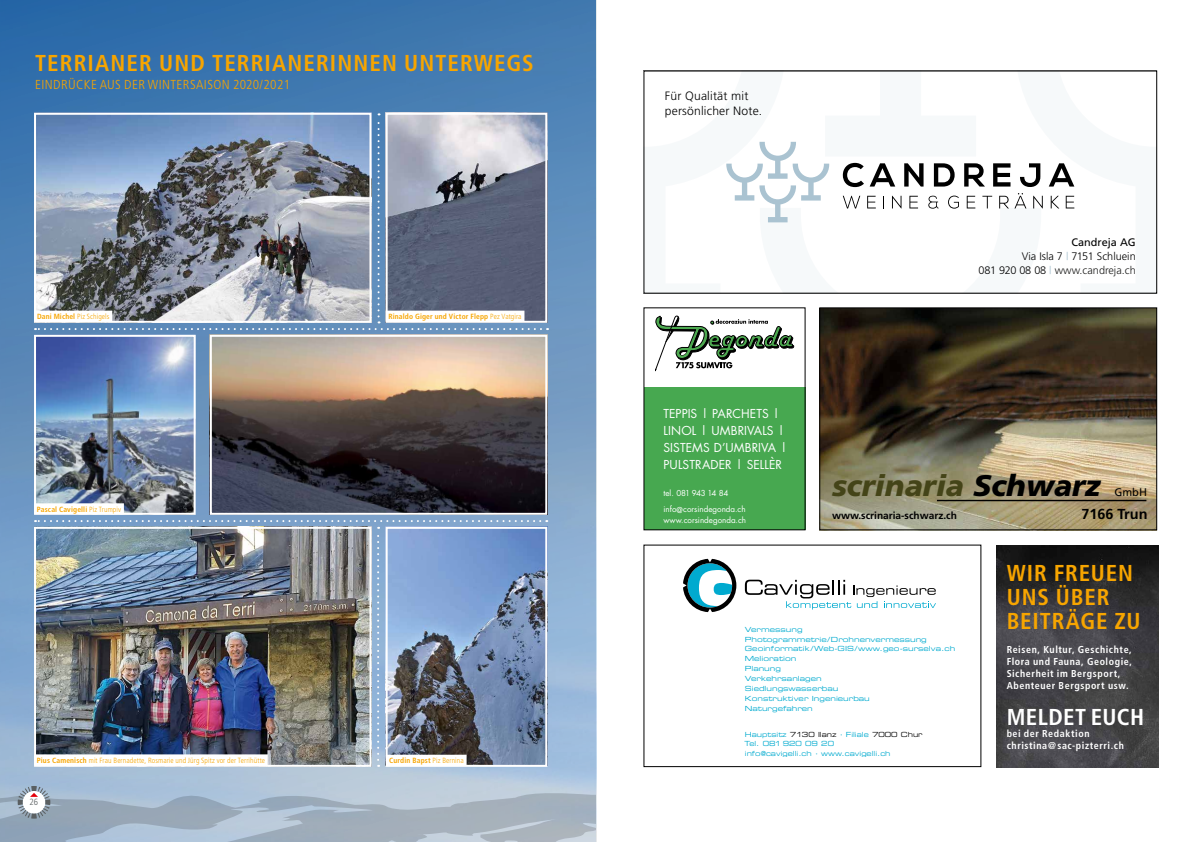
<style>
.page{position:relative;width:1191px;height:842px;background:#fff}
.page>*{position:absolute;margin:0;border:0;box-sizing:border-box;transform-origin:0 0}
.t1{font:italic 900 29.7px "Frutiger";color:#444418}
.t2{font:700 condensed 23px/24px "Frutiger";letter-spacing:.045em;color:#f7a500}
.t3{font:700 condensed 23px "Frutiger";letter-spacing:.015em;color:#fff}
.t4{font:700 14.5px "Frutiger";color:#000}
.t5{font:300 condensed 13px "Frutiger";letter-spacing:.03em;color:#f7a500}
.t6{font:300 12.1px/15.2px "Frutiger";letter-spacing:.015em;color:#000}
.t7{font:12px/17px "Futura";letter-spacing:.01em;color:#fff}
.t8{font:11.1px "Frutiger";color:#000}
.t9{font:300 10.9px/13.6px "Frutiger";color:#000;text-align:right}
.t10{font:700 10.1px "Frutiger";color:#000}
.t11{font:700 condensed 10px/12px "Frutiger";letter-spacing:.06em;color:#fff}
.t12{font:300 condensed 9px "Frutiger";color:#5a5f61}
.t13{font:8px/16px "Futura";color:#fff}
.t14{font:300 condensed 7.5px "Frutiger";letter-spacing:.01em;color:#f7a500}
.t15{font:700 condensed 7.5px "Frutiger";letter-spacing:.02em;color:#f7a500}
.t16{font:7px/9.9px "Eurostile Extended Two";color:#00aacf}
.t17{font:7px/9.9px "Eurostile Extended Two";color:#00aacf;scale:.95 1}
.s1{font-weight:700}
.s2{font-weight:300}
.s3{font-weight:400}
.s4{color:#aac3d1}
.s5{color:#1d1d1c}
.s6{color:#000}
</style>
<div class="page">
<img style="left:0;top:0;width:596px;height:842px">
<svg style="left:0;top:777px;width:595px;height:65px;background:#a9b9c9"></svg>
<div style="left:34px;top:311px;width:78px;height:11px;background:#fff"></div>
<img style="left:213px;top:338px;width:331px;height:174px">
<div style="left:210px;top:335px;width:337px;height:180px;border:2px solid #fff"></div>
<img style="left:37px;top:338px;width:156px;height:174px">
<div style="left:34px;top:335px;width:162px;height:180px;border:2px solid #fff"></div>
<div style="left:34px;top:503px;width:90px;height:11px;background:#fff"></div>
<img style="left:540px;top:530px;width:4px;height:234px">
<img style="left:35px;top:113px;width:506px;height:217px">
<img style="left:35px;top:520px;width:505px;height:247px">
<div style="left:386px;top:755px;width:80px;height:11px;background:#fff"></div>
<img style="left:821px;top:310px;width:334px;height:218px">
<hr style="left:937px;top:500px;width:209px;height:1px;background:#000">
<div style="left:819px;top:308px;width:338px;height:222px;border:1px solid #000"></div>
<svg style="left:726px;top:141px;width:349px;height:82px"></svg>
<div style="left:643px;top:387px;width:162px;height:143px;background:#47a850"></div>
<svg style="left:655px;top:316px;width:139px;height:55px"></svg>
<div style="left:643px;top:545px;width:338px;height:222px;border:1px solid #000"></div>
<svg style="left:745px;top:580px;width:191px;height:29px"></svg>
<svg style="left:683px;top:559px;width:53px;height:54px"></svg>
<img style="left:996px;top:546px;width:162px;height:221px">
<h2 class="t2" style="left:35px;top:51px;width:500px">TERRIANER UND TERRIANERINNEN UNTERWEGS</h2>
<h3 class="t5" style="left:35px;top:77px;width:257px">EINDRÜCKE AUS DER WINTERSAISON 2020/2021</h3>
<p class="t14" style="left:37px;top:312px;width:74px"><span class="s1">Dani Michel</span> Piz Schigels</p>
<p class="t15" style="left:37px;top:504px;width:86px">Pascal Cavigelli <span class="s2">Piz Trumpiv</span></p>
<p class="t14" style="left:37px;top:756px;width:230px"><span class="s1">Pius Camenisch</span> mit Frau Bernadette, Rosmarie und Jürg Spitz vor der Terrihütte</p>
<p class="t12" style="left:29px;top:797px;width:10px">26</p>
<p class="t15" style="left:388px;top:312px;width:135px">Rinaldo Giger und Victor Flepp <span class="s2">Pez Vatgira</span></p>
<p class="t15" style="left:389px;top:756px;width:76px">Curdin Bapst <span class="s2">Piz Bernina</span></p>
<h3 class="t6" style="left:665px;top:88px;width:99px">Für Qualität mit persönlicher Note.</h3>
<h3 class="t9" style="left:978px;top:236px;width:159px"><span class="s3">Candreja AG<br></span>Via Isla 7 <span class="s4">|</span> 7151 Schluein<br>081 920 08 08 <span class="s4">|</span> <span class="s5">www.candreja.ch</span></h3>
<h3 class="t7" style="left:663px;top:404px;width:125px">TEPPIS | PARCHETS |<br>LINOL | UMBRIVALS |<br>SISTEMS D’UMBRIVA |<br>PULSTRADER | SELLÈR</h3>
<p class="t13" style="left:663px;top:484px;width:84px">tel. 081 943 14 84 info@corsindegonda.ch</p>
<p class="t13" style="left:663px;top:511px;width:84px">www.corsindegonda.ch</p>
<h1 class="t1" style="left:832px;top:468px;width:270px">scrinaria <span class="s6">Schwarz</span></h1>
<h3 class="t8" style="left:1114px;top:486px;width:34px">GmbH</h3>
<h3 class="t10" style="left:832px;top:510px;width:126px">www.scrinaria-schwarz.ch</h3>
<h3 class="t4" style="left:1081px;top:506px;width:68px">7166 Trun</h3>
<p class="t16" style="left:745px;top:624px;width:212px">Vermessung<br>Photogrammetrie /Drohnenvermessung<br>Geoinformatik /Web-GIS/www.geo-surselva.ch<br>Melioration<br>Planung<br>Verkehrsanlagen<br>Siedlungswasserbau<br>Konstruktiver Ingenieurbau<br>Naturgefahren</p>
<p class="t17" style="left:744px;top:729px;width:189px">Hauptsitz <span class="s6">7130 Ilanz</span> · Filiale <span class="s6">7000 Chur<br></span>Tel. 081 920 09 20</p>
<p class="t17" style="left:745px;top:748px;width:155px">info@cavigelli.ch · www.cavigelli.ch</p>
<h2 class="t2" style="left:1006px;top:561px;width:135px">WIR FREUEN<br>UNS ÜBER<br>BEITRÄGE ZU</h2>
<h3 class="t11" style="left:1006px;top:643px;width:127px">Reisen, Kultur, Geschichte,<br>Flora und Fauna, Geologie,<br>Sicherheit im Bergsport,<br>Abenteuer Bergsport usw.</h3>
<h2 class="t3" style="left:1006px;top:703px;width:139px">MELDET EUCH</h2>
<h3 class="t11" style="left:1006px;top:727px;width:119px">bei der Redaktion christina@sac-pizterri.ch</h3>
</div>
